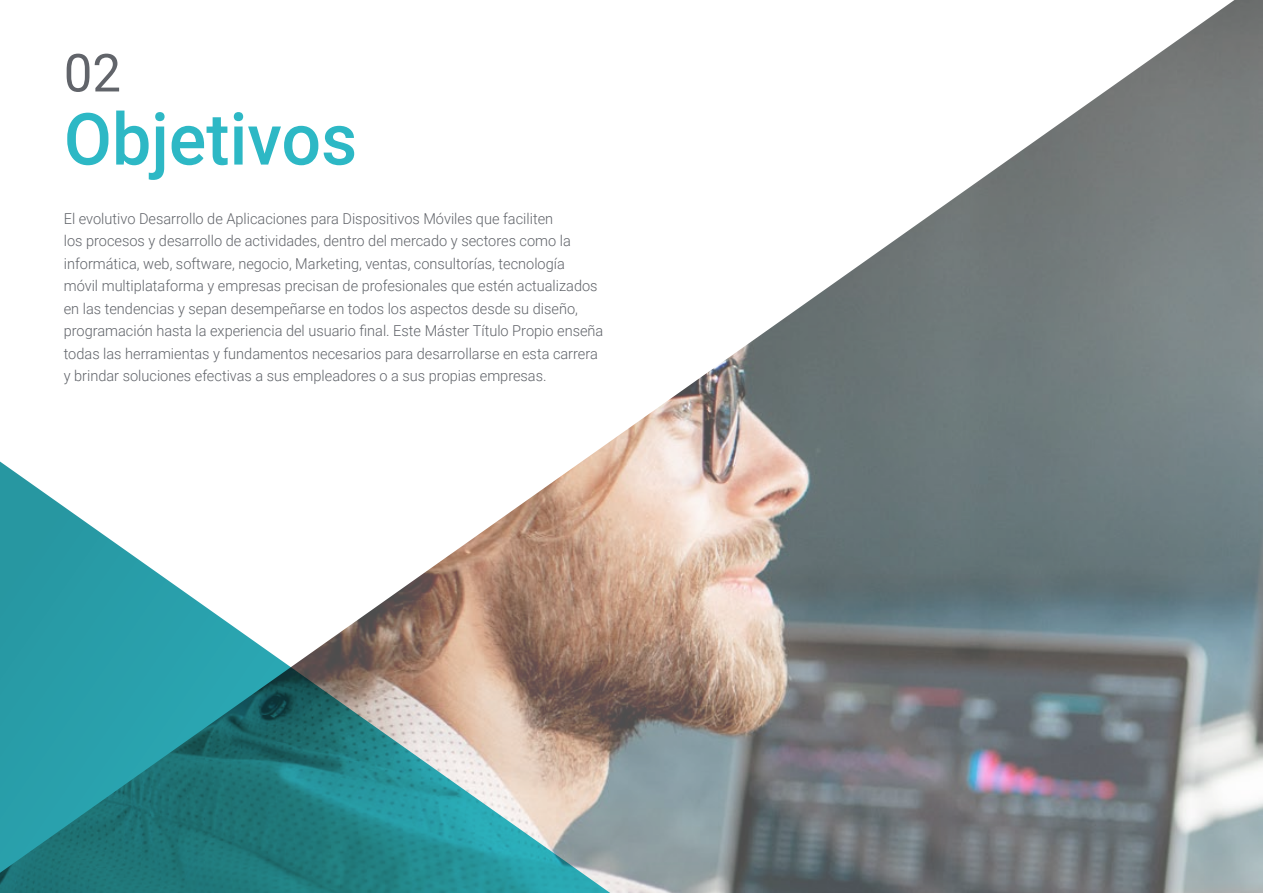
<style>
.page{position:relative;width:1263px;height:893px;background:#fff}
.page>*{position:absolute;margin:0;border:0;box-sizing:border-box;transform-origin:0 0}
.t1{font:500 72px "Roboto";color:#2db8c5}
.t2{font:52.5px "Roboto";color:#61646a}
.t3{font:300 15px/22.5px "Roboto";color:#61646a}
</style>
<div class="page">
<img style="left:604px;top:0;width:659px;height:893px">
<svg style="left:0;top:446px;width:640px;height:447px"></svg>
<h2 class="t2" style="left:64px;top:36px;width:59px">02</h2>
<h1 class="t1" style="left:64px;top:89px;width:295px">Objetivos</h1>
<p class="t3" style="left:64px;top:207px;width:541px">El evolutivo Desarrollo de Aplicaciones para Dispositivos Móviles que faciliten<br>los procesos y desarrollo de actividades, dentro del mercado y sectores como la informática, web, software, negocio, Marketing, ventas, consultorías, tecnología<br>móvil multiplataforma y empresas precisan de profesionales que estén actualizados en las tendencias y sepan desempeñarse en todos los aspectos desde su diseño, programación hasta la experiencia del usuario final. Este Máster Título Propio enseña todas las herramientas y fundamentos necesarios para desarrollarse en esta carrera y brindar soluciones efectivas a sus empleadores o a sus propias empresas.</p>
</div>
